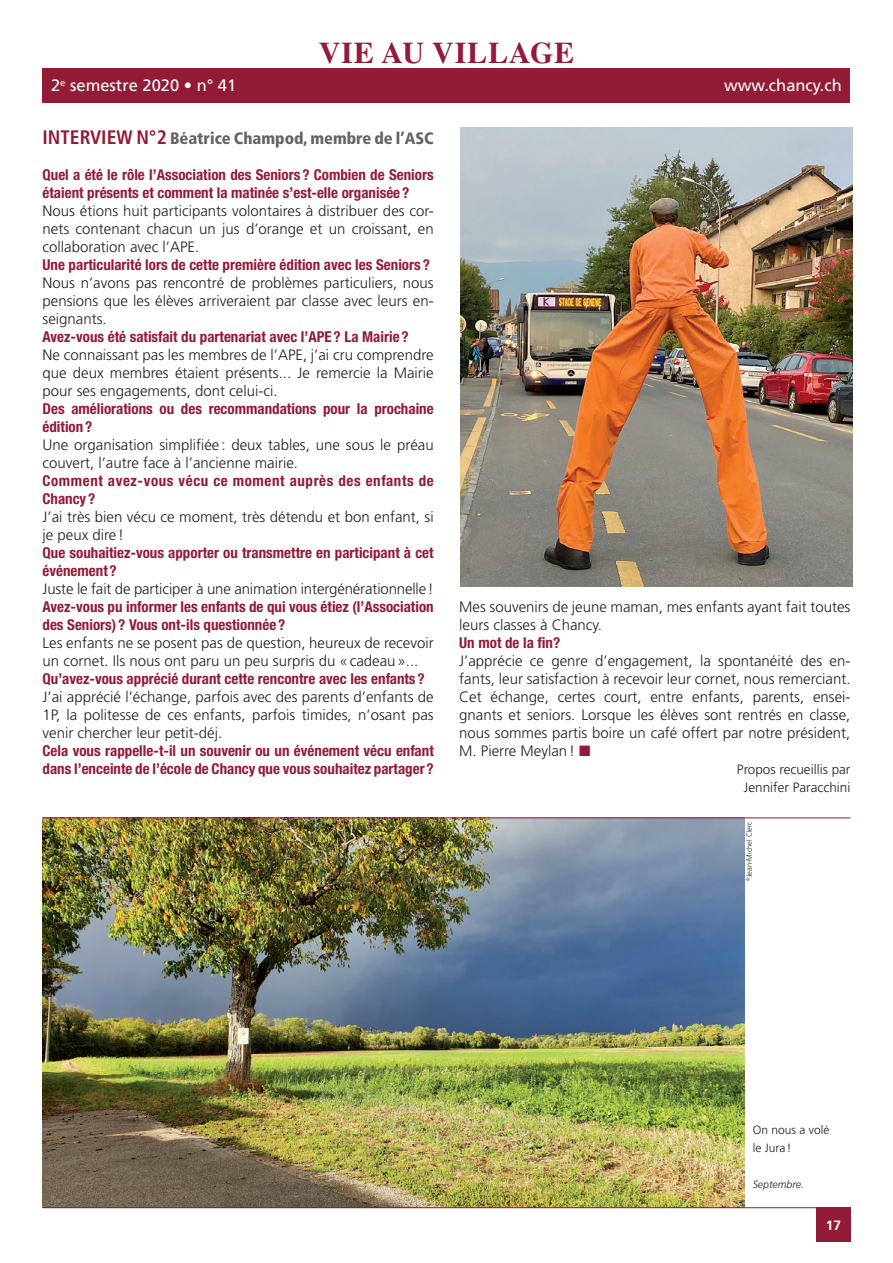
<style>
.page{position:relative;width:893px;height:1263px;background:#fff}
.page>*{position:absolute;margin:0;border:0;box-sizing:border-box;transform-origin:0 0}
.t1{font:700 30px "Times LT Std";letter-spacing:.03em;color:#921b37}
.Sous-titre{font:900 condensed 16.5px "Frutiger";color:#636366}
.t2{font:16.5px "Frutiger";color:#fff}
.Texte_sans_retrait{font:300 15px/18px "Frutiger";color:#231f20;text-align:justify}
.Question_Dossier_10{font:700 condensed 15px/18px "Helvetica Neue LT Std";color:#921b37}
.Question_Dossier_10-2{font:700 condensed 15px/18px "Helvetica Neue LT Std";letter-spacing:.04em;color:#921b37}
.Signature{font:300 13.5px "Frutiger";color:#231f20}
.t3{font:700 13.5px "Frutiger";color:#fff}
.t4{font:300 12px "Frutiger";color:#231f20}
.t5{font:italic 300 10.5px "Frutiger";color:#231f20}
.t6{font:300 7.5px "Frutiger";color:#231f20}
.s1{font-weight:700;font-size:19.5px;color:#921b37}
.s2{color:#921b37}
</style>
<div class="page">
<div style="left:816px;top:1208px;width:34px;height:34px;background:#921b37"></div>
<div style="left:43px;top:68px;width:807px;height:34px;background:#921b37"></div>
<img style="left:461px;top:128px;width:391px;height:459px">
<img style="left:43px;top:818px;width:701px;height:389px">
<hr style="left:43px;top:817px;width:807px;height:1px;background:#921b37">
<hr style="left:43px;top:1207px;width:807px;height:1px;background:#921b37">
<h1 class="t1" style="left:319px;top:35px;width:257px">VIE AU VILLAGE</h1>
<p class="t2" style="left:51px;top:76px;width:187px">2<sup>e</sup> semestre 2020 • n° 41</p>
<p class="t2" style="left:724px;top:76px;width:119px">www.chancy.ch</p>
<p class="Sous-titre" style="left:43px;top:128px;width:393px"><span class="s1">INTERVIEW N°2</span> Béatrice Champod, membre de l’ASC</p>
<p class="Question_Dossier_10" style="left:43px;top:165px;width:393px">Quel a été le rôle l’Association des Seniors ? Combien de Seniors étaient présents et comment la matinée s’est-elle organisée ?</p>
<p class="Texte_sans_retrait" style="left:43px;top:202px;width:393px">Nous étions huit participants volontaires à distribuer des cor&shy;nets contenant chacun un jus d’orange et un croissant, en collaboration avec l’APE.</p>
<p class="Question_Dossier_10" style="left:43px;top:255px;width:389px">Une particularité lors de cette première édition avec les Seniors ?</p>
<p class="Texte_sans_retrait" style="left:43px;top:274px;width:393px">Nous n’avons pas rencontré de problèmes particuliers, nous pensions que les élèves arriveraient par classe avec leurs en&shy;seignants.</p>
<p class="Question_Dossier_10" style="left:43px;top:327px;width:368px">Avez-vous été satisfait du partenariat avec l’APE ? La Mairie ?</p>
<p class="Texte_sans_retrait" style="left:43px;top:346px;width:393px">Ne connaissant pas les membres de l’APE, j’ai cru comprendre que deux membres étaient présents... Je remercie la Mairie pour ses engagements, dont celui-ci.</p>
<p class="Question_Dossier_10" style="left:43px;top:399px;width:393px">Des améliorations ou des recommandations pour la prochaine édition?</p>
<p class="Texte_sans_retrait" style="left:43px;top:436px;width:393px">Une organisation simplifiée : deux tables, une sous le préau couvert, l’autre face à l’ancienne mairie.</p>
<p class="Question_Dossier_10-2" style="left:43px;top:471px;width:393px">Comment avez-vous vécu ce moment auprès des enfants de<br>Chancy ?</p>
<p class="Texte_sans_retrait" style="left:43px;top:508px;width:393px">J’ai très bien vécu ce moment, très détendu et bon enfant, si je peux dire!</p>
<p class="Question_Dossier_10" style="left:43px;top:543px;width:393px">Que souhaitiez-vous apporter ou transmettre en participant à cet événement ?</p>
<p class="Texte_sans_retrait" style="left:43px;top:580px;width:393px">Juste le fait de participer à une animation intergénérationnelle!</p>
<p class="Question_Dossier_10" style="left:43px;top:597px;width:393px">Avez-vous pu informer les enfants de qui vous étiez (l’Association des Seniors) ? Vous ont-ils questionnée ?</p>
<p class="Texte_sans_retrait" style="left:43px;top:634px;width:393px">Les enfants ne se posent pas de question, heureux de recevoir un cornet. Ils nous ont paru un peu surpris du «cadeau»...</p>
<p class="Question_Dossier_10" style="left:43px;top:669px;width:384px">Qu’avez-vous apprécié durant cette rencontre avec les enfants ?</p>
<p class="Texte_sans_retrait" style="left:43px;top:688px;width:393px">J’ai apprécié l’échange, parfois avec des parents d’enfants de 1P, la politesse de ces enfants, parfois timides, n’osant pas venir chercher leur petit-déj.</p>
<p class="Question_Dossier_10" style="left:43px;top:741px;width:393px">Cela vous rappelle-t-il un souvenir ou un événement vécu enfant dans l’enceinte de l’école de Chancy que vous souhaitez partager ?</p>
<p class="Texte_sans_retrait" style="left:459px;top:598px;width:393px">Mes souvenirs de jeune maman, mes enfants ayant fait toutes leurs classes à Chancy.</p>
<p class="Question_Dossier_10" style="left:459px;top:633px;width:103px">Un mot de la fin?</p>
<p class="Texte_sans_retrait" style="left:459px;top:652px;width:393px">J’apprécie ce genre d’engagement, la spontanéité des en&shy;fants, leur satisfaction à recevoir leur cornet, nous remerciant.<br>Cet échange, certes court, entre enfants, parents, ensei&shy;gnants et seniors. Lorsque les élèves sont rentrés en classe, nous sommes partis boire un café offert par notre président, M. Pierre Meylan! <span class="s2">■</span></p>
<p class="Signature" style="left:737px;top:762px;width:115px">Propos recueillis par</p>
<p class="Signature" style="left:744px;top:780px;width:108px">Jennifer Paracchini</p>
<p class="t6" style="left:745px;top:881px;width:61px;rotate:-90deg"><sup>©</sup>Jean-Michel Clerc</p>
<p class="t4" style="left:753px;top:1123px;width:78px">On nous a volé</p>
<p class="t4" style="left:753px;top:1141px;width:40px">le Jura !</p>
<p class="t5" style="left:753px;top:1178px;width:53px">Septembre.</p>
<p class="t3" style="left:826px;top:1217px;width:17px">17</p>
</div>
